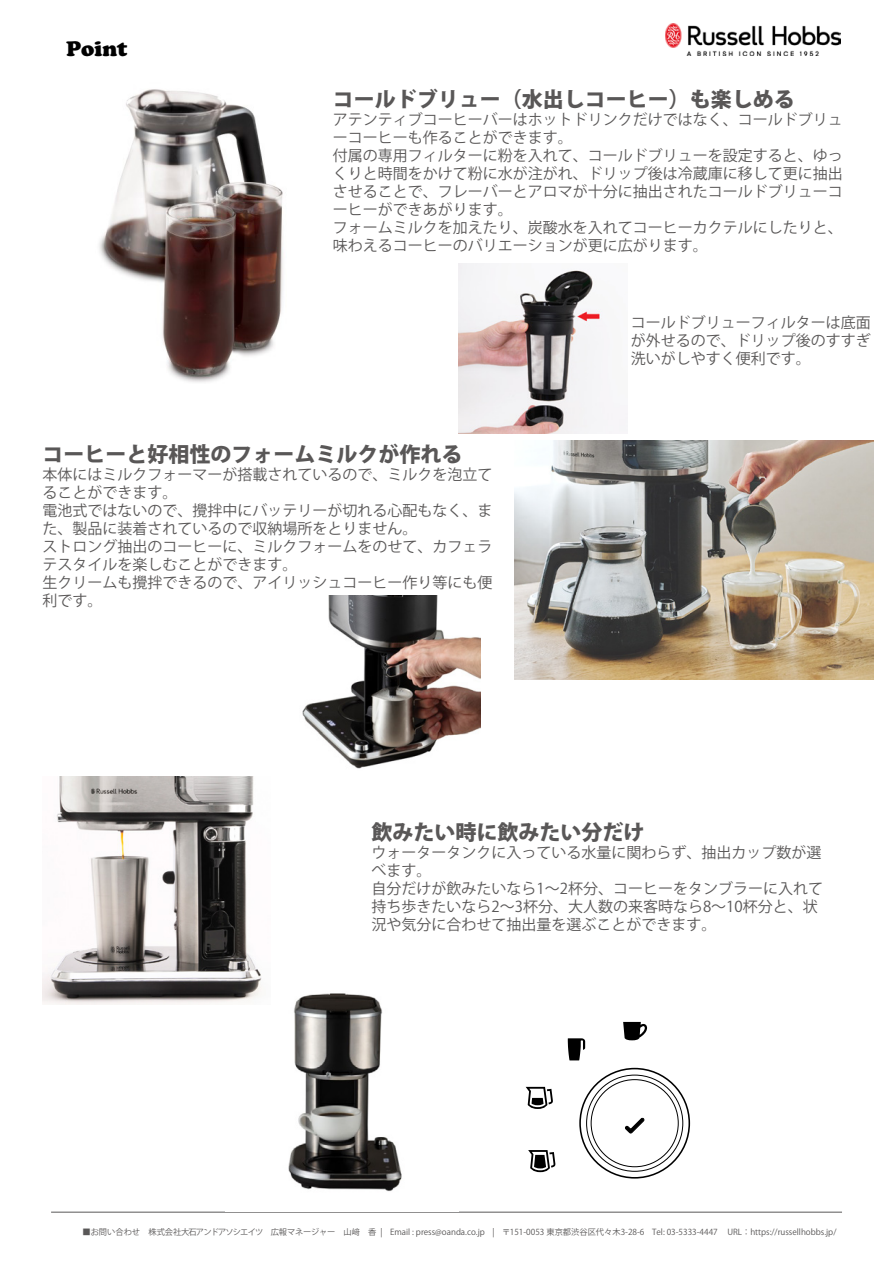
<style>
.page{position:relative;width:893px;height:1263px;background:#fff}
.page>*{position:absolute;margin:0;border:0;box-sizing:border-box;transform-origin:0 0}
.t1{font:800 21px "Koz Go Pr 6 N";color:#595757}
.t2{font:21px "Cooper Black Std";color:#000}
.t3{font:15px/18px "Koz Go Pr 6 N";color:#595757}
.t4{font:8.25px "Koz Go Pr 6 N";color:#595757}
</style>
<div class="page">
<img style="left:99px;top:89px;width:184px;height:293px">
<hr style="left:51px;top:1212px;width:791px;height:1px;background:#595757">
<img style="left:458px;top:264px;width:170px;height:169px">
<img style="left:514px;top:440px;width:360px;height:240px">
<img style="left:666px;top:24px;width:175px;height:32px">
<img style="left:302px;top:596px;width:179px;height:173px">
<img style="left:288px;top:993px;width:114px;height:199px">
<svg style="left:623px;top:1022px;width:24px;height:18px"></svg>
<svg style="left:528px;top:1150px;width:28px;height:22px"></svg>
<svg style="left:526px;top:1087px;width:27px;height:22px"></svg>
<svg style="left:568px;top:1038px;width:17px;height:22px"></svg>
<svg style="left:625px;top:1118px;width:19px;height:15px"></svg>
<div style="left:579px;top:1068px;width:111px;height:110px;border:2px solid #000;border-radius:50%"></div>
<img style="left:43px;top:776px;width:219px;height:228px">
<h1 class="t2" style="left:66px;top:36px;width:63px">Point</h1>
<h1 class="t1" style="left:333px;top:87px;width:464px">コールドブリュー（水出しコーヒー）も楽しめる</h1>
<p class="t3" style="left:333px;top:110px;width:512px">アテンティブコーヒーバーはホットドリンクだけではなく、コールドブリューコーヒーも作ることができます。<br>付属の専用フィルターに粉を入れて、コールドブリューを設定すると、ゆっくりと時間をかけて粉に水が注がれ、ドリップ後は冷蔵庫に移して更に抽出させることで、フレーバーとアロマが十分に抽出されたコールドブリューコーヒーができあがります。<br>フォームミルクを加えたり、炭酸水を入れてコーヒーカクテルにしたりと、味わえるコーヒーのバリエーションが更に広がります。</p>
<p class="t3" style="left:631px;top:314px;width:241px;text-align:justify">コールドブリューフィルターは底面が外せるので、ドリップ後のすすぎ洗いがしやすく便利です。</p>
<h1 class="t1" style="left:43px;top:443px;width:422px">コーヒーと好相性のフォームミルクが作れる</h1>
<p class="t3" style="left:43px;top:466px;width:452px">本体にはミルクフォーマーが搭載されているので、ミルクを泡立てることができます。<br>電池式ではないので、攪拌中にバッテリーが切れる心配もなく、また、製品に装着されているので収納場所をとりません。<br>ストロング抽出のコーヒーに、ミルクフォームをのせて、カフェラテスタイルを楽しむことができます。<br>生クリームも攪拌できるので、アイリッシュコーヒー作り等にも便利です。</p>
<h1 class="t1" style="left:371px;top:821px;width:274px">飲みたい時に飲みたい分だけ</h1>
<p class="t3" style="left:371px;top:844px;width:453px">ウォータータンクに入っている水量に関わらず、抽出カップ数が選べます。<br>自分だけが飲みたいなら1～2杯分、コーヒーをタンブラーに入れて持ち歩きたいなら2～3杯分、大人数の来客時なら8～10杯分と、状況や気分に合わせて抽出量を選ぶことができます。</p>
<p class="t4" style="left:82px;top:1227px;width:755px">■お問い合わせ　株式会社大石アンドアソシエイツ　広報マネージャー　山﨑　香 | Email : press@oanda.co.jp | 〒151-0053 東京都渋谷区代々木3-28-6 Tel: 03-5333-4447 URL：https://russellhobbs.jp/</p>
</div>
